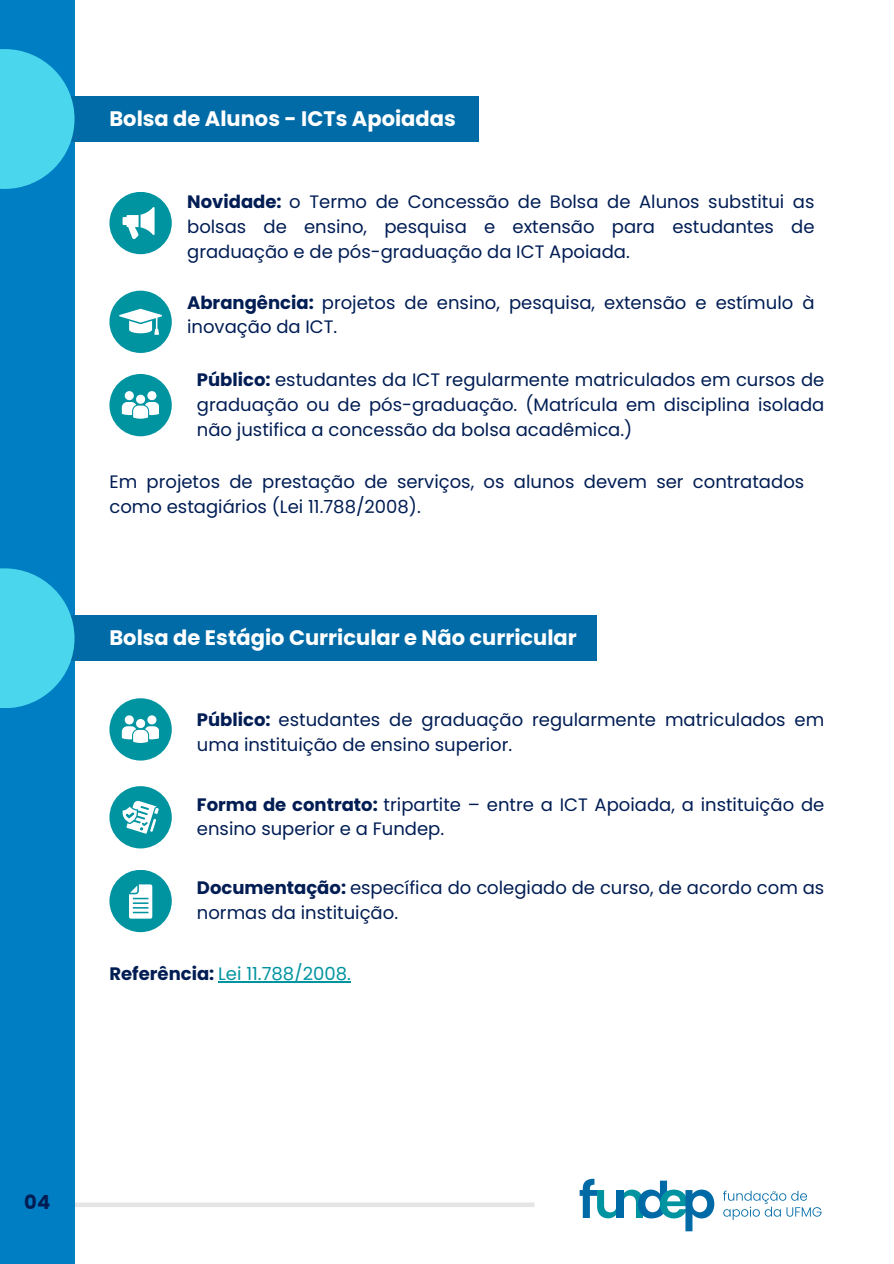
<style>
.page{position:relative;width:894px;height:1264px;background:#fff}
.page>*{position:absolute;margin:0;border:0;box-sizing:border-box;transform-origin:0 0}
.t1{font:700 21px "Poppins";color:#fff}
.t2{font:700 19.5px "Poppins";color:#011d54}
.t3{font:18px/24.8px "Poppins";color:#011d54}
.t4{font:18px "Poppins";color:#0094a1}
.s1{font-weight:700}
.s2{font-weight:700;color:#011d54}
</style>
<div class="page">
<div style="left:109px;top:291px;width:63px;height:62px;background:#0094a1;border-radius:50%"></div>
<div style="left:109px;top:192px;width:63px;height:62px;background:#0094a1;border-radius:50%"></div>
<div style="left:109px;top:374px;width:63px;height:62px;background:#0094a1;border-radius:50%"></div>
<svg style="left:122px;top:391px;width:37px;height:28px"></svg>
<div style="left:109px;top:786px;width:63px;height:62px;background:#0094a1;border-radius:50%"></div>
<div style="left:109px;top:869px;width:63px;height:63px;background:#0094a1;border-radius:50%"></div>
<svg style="left:119px;top:309px;width:43px;height:26px"></svg>
<svg style="left:74px;top:1202px;width:460px;height:4px;fill:#e5e5e5"></svg>
<div style="left:0;top:0;width:74px;height:1263px;background:#007ec4"></div>
<div style="left:0;top:96px;width:478px;height:46px;background:#006ba6"></div>
<div style="left:0;top:615px;width:596px;height:46px;background:#006ba6"></div>
<svg style="left:723px;top:1190px;width:98px;height:29px"></svg>
<svg style="left:579px;top:1178px;width:135px;height:53px"></svg>
<div style="left:109px;top:698px;width:63px;height:62px;background:#0094a1;border-radius:50%"></div>
<svg style="left:122px;top:715px;width:37px;height:28px"></svg>
<svg style="left:123px;top:801px;width:35px;height:32px"></svg>
<svg style="left:129px;top:884px;width:23px;height:34px"></svg>
<svg style="left:0;top:49px;width:74px;height:140px;fill:#4ad6ec"></svg>
<svg style="left:0;top:568px;width:74px;height:140px;fill:#4ad6ec"></svg>
<svg style="left:122px;top:207px;width:32px;height:31px"></svg>
<hr style="left:218px;top:981px;width:133px;height:1px;background:#0094a1">
<p class="t1" style="left:109px;top:104px;width:348px">Bolsa de Alunos - ICTs Apoiadas</p>
<p class="t3" style="left:187px;top:190px;width:628px;text-align:justify"><span class="s1">Novidade:</span> o Termo de Concessão de Bolsa de Alunos substitui as bolsas de ensino, pesquisa e extensão para estudantes de graduação e de pós-graduação da ICT Apoiada.</p>
<p class="t3" style="left:187px;top:290px;width:628px"><span class="s1">Abrangência:</span> projetos de ensino, pesquisa, extensão e estímulo à inovação da ICT.</p>
<p class="t3" style="left:197px;top:367px;width:628px;text-align:justify"><span class="s1">Público:</span> estudantes da ICT regularmente matriculados em cursos de graduação ou de pós-graduação. (Matrícula em disciplina isolada não justifica a concessão da bolsa acadêmica.)</p>
<p class="t3" style="left:109px;top:469px;width:696px">Em projetos de prestação de serviços, os alunos devem ser contratados como estagiários (Lei 11.788/2008).</p>
<h1 class="t1" style="left:109px;top:623px;width:469px">Bolsa de Estágio Curricular e Não curricular</h1>
<h1 class="t3" style="left:197px;top:707px;width:628px"><span class="s1">Público:</span> estudantes de graduação regularmente matriculados em uma instituição de ensino superior.</h1>
<p class="t3" style="left:197px;top:791px;width:628px"><span class="s1">Forma de contrato:</span> tripartite – entre a ICT Apoiada, a instituição de ensino superior e a Fundep.</p>
<p class="t3" style="left:197px;top:875px;width:628px"><span class="s1">Documentação:</span> específica do colegiado de curso, de acordo com as normas da instituição.</p>
<p class="t4" style="left:109px;top:961px;width:243px"><span class="s2">Referência:</span> Lei 11.788/2008.</p>
<p class="t2" style="left:24px;top:1188px;width:27px">04</p>
</div>
